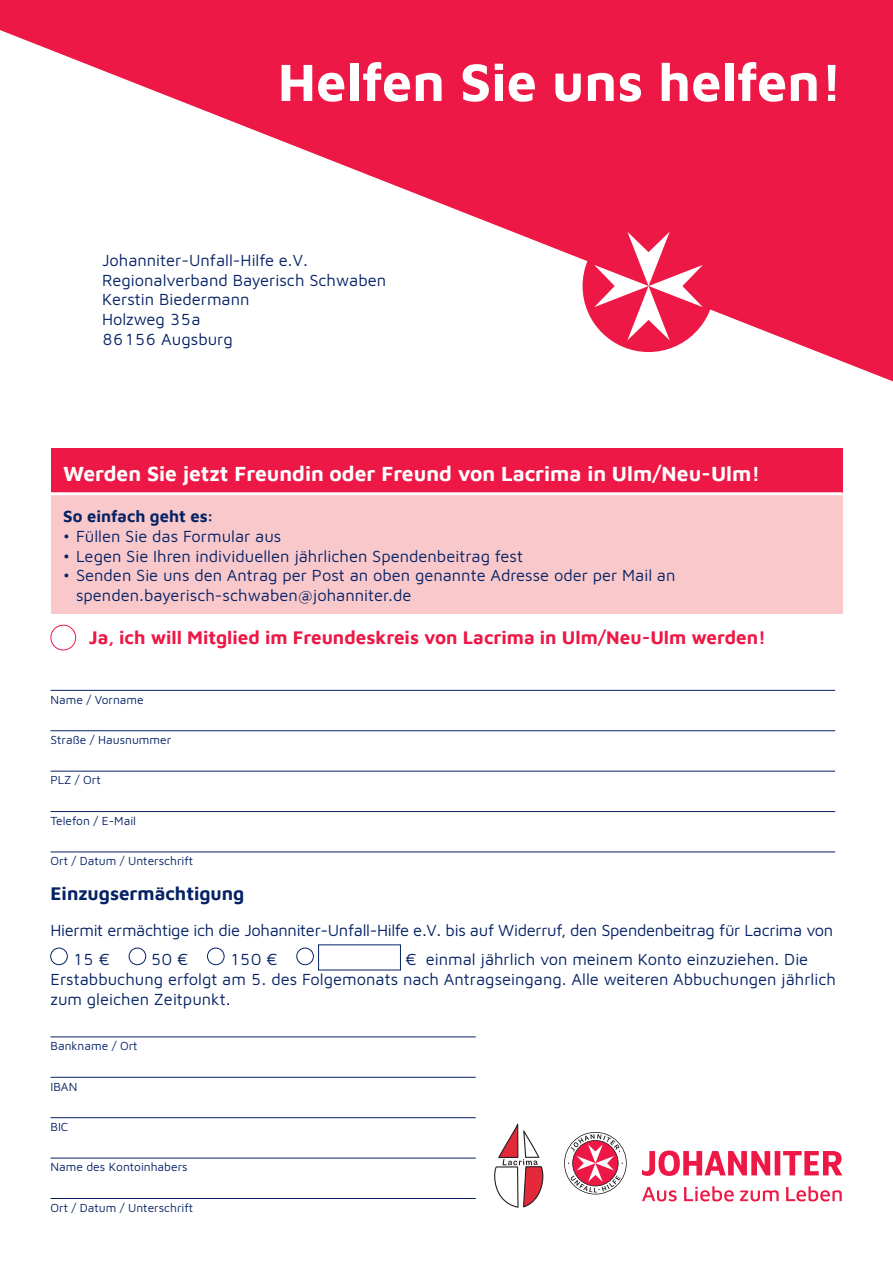
<style>
.page{position:relative;width:893px;height:1263px;background:#fff}
.page>*{position:absolute;margin:0;border:0;box-sizing:border-box;transform-origin:0 0}
.t1{font:700 54px "Maven Johanniter";color:#fff}
.t2{font:700 21px "Maven Johanniter";color:#fff}
.t3{font:700 18.75px "Maven Johanniter";color:#ed1845}
.t4{font:700 18.75px "Maven Johanniter";color:#052265}
.t5{font:16.5px/20.2px "Maven Johanniter";color:#052265}
.t6{font:16.5px "Maven Johanniter";letter-spacing:-.02em;color:#052265}
.t7{font:700 16.5px "Maven Johanniter";color:#052265}
.t8{font:12px "Maven Johanniter";color:#052265}
</style>
<div class="page">
<svg style="left:0;top:0;width:893px;height:381px;fill:#ed1845"></svg>
<div style="left:51px;top:625px;width:25px;height:25px;border:1px solid #ed1845;border-radius:50%"></div>
<svg style="left:51px;top:689px;width:784px;height:163px"></svg>
<hr style="left:51px;top:690px;width:784px;height:1px;background:#052265">
<hr style="left:51px;top:730px;width:784px;height:1px;background:#052265">
<hr style="left:51px;top:771px;width:784px;height:1px;background:#052265">
<hr style="left:51px;top:811px;width:784px;height:1px;background:#052265">
<hr style="left:51px;top:852px;width:784px;height:1px;background:#052265">
<div style="left:51px;top:948px;width:17px;height:17px;border:1px solid #052265;border-radius:50%"></div>
<div style="left:129px;top:948px;width:17px;height:17px;border:1px solid #052265;border-radius:50%"></div>
<div style="left:207px;top:948px;width:17px;height:17px;border:1px solid #052265;border-radius:50%"></div>
<div style="left:297px;top:948px;width:17px;height:17px;border:1px solid #052265;border-radius:50%"></div>
<svg style="left:51px;top:1036px;width:425px;height:122px"></svg>
<hr style="left:51px;top:1037px;width:425px;height:1px;background:#052265">
<hr style="left:51px;top:1198px;width:425px;height:1px;background:#052265">
<hr style="left:51px;top:1158px;width:425px;height:1px;background:#052265">
<hr style="left:51px;top:1117px;width:425px;height:1px;background:#052265">
<hr style="left:51px;top:1077px;width:425px;height:1px;background:#052265">
<svg style="left:494px;top:1123px;width:49px;height:85px"></svg>
<div style="left:51px;top:449px;width:791px;height:45px;background:#ed1845"></div>
<div style="left:51px;top:494px;width:791px;height:120px;background:#f9c8cb"></div>
<hr style="left:51px;top:492px;width:791px;height:3px;background:#fff">
<div style="left:583px;top:220px;width:131px;height:132px;background:#ed1845;border-radius:50%"></div>
<svg style="left:594px;top:232px;width:109px;height:108px"></svg>
<svg style="left:564px;top:1132px;width:278px;height:69px"></svg>
<p class="t1" style="left:278px;top:44px;width:566px">Helfen Sie uns helfen!</p>
<p class="t5" style="left:102px;top:249px;width:208px">Johanniter-Unfall-Hilfe e.V.</p>
<p class="t5" style="left:102px;top:269px;width:286px">Regionalverband Bayerisch Schwaben</p>
<p class="t5" style="left:102px;top:289px;width:149px">Kerstin Biedermann</p>
<p class="t5" style="left:102px;top:308px;width:100px">Holzweg 35a</p>
<p class="t5" style="left:102px;top:328px;width:132px">86156 Augsburg</p>
<p class="t2" style="left:63px;top:459px;width:698px">Werden Sie jetzt Freundin oder Freund von Lacrima in Ulm/Neu-Ulm!</p>
<p class="t7" style="left:63px;top:504px;width:151px">So einfach geht es:</p>
<p class="t5" style="left:63px;top:525px;width:220px">• Füllen Sie das Formular aus</p>
<p class="t5" style="left:63px;top:545px;width:461px">• Legen Sie Ihren individuellen jährlichen Spendenbeitrag fest</p>
<p class="t5" style="left:76px;top:565px;width:601px;line-height:19.8px;text-indent:-13px">• Senden Sie uns den Antrag per Post an oben genannte Adresse oder per Mail an spenden.bayerisch-schwaben@johanniter.de</p>
<p class="t3" style="left:89px;top:624px;width:678px">Ja, ich will Mitglied im Freundeskreis von Lacrima in Ulm/Neu-Ulm werden!</p>
<p class="t8" style="left:51px;top:691px;width:95px">Name / Vorname</p>
<p class="t8" style="left:51px;top:732px;width:122px">Straße / Hausnummer</p>
<p class="t8" style="left:51px;top:772px;width:52px">PLZ / Ort</p>
<p class="t8" style="left:51px;top:812px;width:87px">Telefon / E-Mail</p>
<p class="t8" style="left:51px;top:853px;width:144px">Ort / Datum / Unterschrift</p>
<p class="t4" style="left:51px;top:880px;width:195px">Einzugsermächtigung</p>
<p class="t6" style="left:51px;top:919px;width:784px">Hiermit ermächtige ich die Johanniter-Unfall-Hilfe e.V. bis auf Widerruf, den Spendenbeitrag für Lacrima von</p>
<p class="t5" style="left:72px;top:948px;width:39px">15 €</p>
<p class="t5" style="left:151px;top:948px;width:39px">50 €</p>
<p class="t5" style="left:229px;top:948px;width:50px">150 €</p>
<p class="t5" style="left:51px;top:948px;width:787px;text-indent:355px">€ einmal jährlich von meinem Konto einzuziehen. Die<br>Erstabbuchung erfolgt am 5. des Folgemonats nach Antragseingang. Alle weiteren Abbuchungen jährlich zum gleichen Zeitpunkt.</p>
<p class="t8" style="left:51px;top:1038px;width:89px">Bankname / Ort</p>
<p class="t8" style="left:51px;top:1078px;width:28px">IBAN</p>
<p class="t8" style="left:51px;top:1119px;width:19px">BIC</p>
<p class="t8" style="left:51px;top:1159px;width:139px">Name des Kontoinhabers</p>
<p class="t8" style="left:51px;top:1199px;width:144px">Ort / Datum / Unterschrift</p>
</div>
